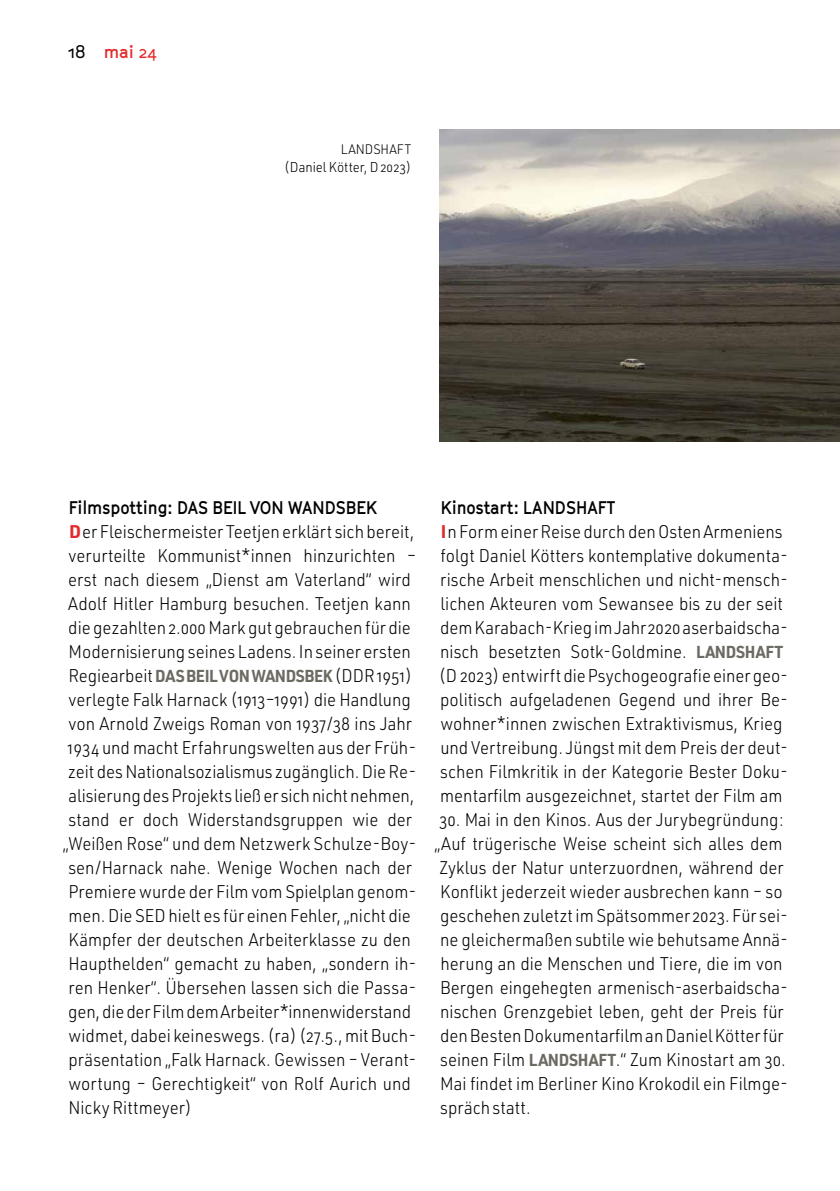
<style>
.page{position:relative;width:840px;height:1191px;background:#fff}
.page>*{position:absolute;margin:0;border:0;box-sizing:border-box;transform-origin:0 0}
.Brot_1{font:300 18px "URWDIN";color:#000;scale:.92 1}
.Brot_1_60_70_80{font:300 18px/24px "URWDIN";color:#000;scale:.92 1}
.Ü_unhierarchisch{font:700 18px "GT Cinetype";color:#000;scale:.92 1}
.t1{font:700 17px "GT Cinetype";color:#e42b2c}
.BU{font:300 14px "URWDIN";color:#000;scale:.92 1}
.BU-2{font:300 13.6px "URWDIN";color:#000;scale:.93 1}
.s1{font-weight:400;font-size:18px;color:#000}
.s2{font-weight:400}
.s3{font-weight:700;color:#e42b2c}
.s4{font-weight:700;font-size:17px;color:#6c6a63}
</style>
<div class="page">
<img style="left:439px;top:130px;width:400px;height:312px">
<p class="t1" style="left:68px;top:42px;width:90px"><span class="s1">18</span> mai <span class="s2">24</span></p>
<p class="BU-2" style="left:340px;top:140px;width:77px">LANDSHAFT</p>
<p class="BU" style="left:284px;top:158px;width:140px">(Daniel Kötter, D 2023)</p>
<h1 class="Ü_unhierarchisch" style="left:69px;top:497px;width:336px">Filmspotting: DAS BEIL VON WANDSBEK</h1>
<p class="Brot_1" style="left:69px;top:520px;width:377px"><span class="s3">D</span>er Fleischermeister Teetjen erklärt sich bereit,</p>
<p class="Brot_1" style="left:68px;top:544px;width:379px">verurteilte Kommunist*innen hinzurichten –</p>
<p class="Brot_1" style="left:68px;top:568px;width:374px">erst nach diesem „Dienst am Vaterland“ wird</p>
<p class="Brot_1" style="left:68px;top:592px;width:374px">Adolf Hitler Hamburg besuchen. Teetjen kann</p>
<p class="Brot_1" style="left:68px;top:616px;width:374px">die gezahlten 2.000 Mark gut gebrauchen für die</p>
<p class="Brot_1" style="left:68px;top:640px;width:373px">Modernisierung seines Ladens. In seiner ersten</p>
<p class="Brot_1" style="left:68px;top:664px;width:375px">Regiearbeit <span class="s4">DAS BEIL VON WANDSBEK</span> (DDR 1951)</p>
<p class="Brot_1" style="left:68px;top:688px;width:373px">verlegte Falk Harnack (1913–1991) die Handlung</p>
<p class="Brot_1" style="left:68px;top:712px;width:374px">von Arnold Zweigs Roman von 1937/38 ins Jahr</p>
<p class="Brot_1" style="left:68px;top:736px;width:380px">1934 und macht Erfahrungswelten aus der Früh-</p>
<p class="Brot_1" style="left:68px;top:760px;width:379px">zeit des Nationalsozialismus zugänglich. Die Re-</p>
<p class="Brot_1" style="left:68px;top:784px;width:377px">alisierung des Projekts ließ er sich nicht nehmen,</p>
<p class="Brot_1" style="left:68px;top:808px;width:374px">stand er doch Widerstandsgruppen wie der</p>
<p class="Brot_1" style="left:63px;top:832px;width:386px">„Weißen Rose“ und dem Netzwerk Schulze- Boy-</p>
<p class="Brot_1" style="left:68px;top:856px;width:374px">sen/Harnack nahe. Wenige Wochen nach der</p>
<p class="Brot_1" style="left:68px;top:880px;width:379px">Premiere wurde der Film vom Spielplan genom-</p>
<p class="Brot_1" style="left:68px;top:904px;width:373px">men. Die SED hielt es für einen Fehler, „nicht die</p>
<p class="Brot_1" style="left:68px;top:928px;width:373px">Kämpfer der deutschen Arbeiterklasse zu den</p>
<p class="Brot_1" style="left:68px;top:952px;width:379px">Haupthelden“ gemacht zu haben, „sondern ih-</p>
<p class="Brot_1" style="left:68px;top:976px;width:379px">ren Henker“. Übersehen lassen sich die Passa-</p>
<p class="Brot_1" style="left:68px;top:1000px;width:374px">gen, die der Film dem Arbeiter*innenwiderstand</p>
<p class="Brot_1" style="left:69px;top:1024px;width:379px">widmet, dabei keineswegs. (ra) (27.5., mit Buch-</p>
<p class="Brot_1" style="left:68px;top:1048px;width:379px">präsentation „Falk Harnack. Gewissen – Verant-</p>
<p class="Brot_1" style="left:69px;top:1072px;width:373px">wortung – Gerechtigkeit“ von Rolf Aurich und</p>
<p class="Brot_1" style="left:68px;top:1096px;width:136px">Nicky Rittmeyer)</p>
<h1 class="Ü_unhierarchisch" style="left:440px;top:497px;width:191px">Kinostart: LANDSHAFT</h1>
<p class="Brot_1_60_70_80" style="left:438px;top:519px;width:381px"><span class="s3">I</span>n Form einer Reise durch den Osten Armeniens folgt Daniel Kötters kontemplative dokumenta&shy;rische Arbeit menschlichen und nicht- mensch&shy;lichen Akteuren vom Sewansee bis zu der seit dem Karabach- Krieg im Jahr 2020 aserbaidscha&shy;nisch besetzten Sotk- Goldmine. <span class="s4">LANDSHAFT </span>(D 2023) entwirft die Psychogeografie einer geo&shy;politisch aufgeladenen Gegend und ihrer Be&shy;wohner*innen zwischen Extraktivismus, Krieg und Vertreibung. Jüngst mit dem Preis der deut&shy;schen Filmkritik in der Kategorie Bester Doku&shy;mentarfilm ausgezeichnet, startet der Film am</p>
<p class="Brot_1_60_70_80" style="left:439px;top:807px;width:375px">30. Mai in den Kinos. Aus der Jurybegründung:</p>
<p class="Brot_1_60_70_80" style="left:434px;top:831px;width:379px">„Auf trügerische Weise scheint sich alles dem</p>
<p class="Brot_1_60_70_80" style="left:439px;top:855px;width:375px">Zyklus der Natur unterzuordnen, während der</p>
<p class="Brot_1_60_70_80" style="left:440px;top:879px;width:373px">Konflikt jederzeit wieder ausbrechen kann – so</p>
<p class="Brot_1_60_70_80" style="left:440px;top:903px;width:379px">geschehen zuletzt im Spätsommer 2023. Für sei-</p>
<p class="Brot_1_60_70_80" style="left:440px;top:927px;width:379px">ne gleichermaßen subtile wie behutsame Annä-</p>
<p class="Brot_1_60_70_80" style="left:440px;top:951px;width:373px">herung an die Menschen und Tiere, die im von</p>
<p class="Brot_1_60_70_80" style="left:440px;top:975px;width:379px">Bergen eingehegten armenisch-aserbaidscha-</p>
<p class="Brot_1_60_70_80" style="left:440px;top:999px;width:374px">nischen Grenzgebiet leben, geht der Preis für</p>
<p class="Brot_1_60_70_80" style="left:440px;top:1023px;width:375px">den Besten Dokumentarfilm an Daniel Kötter für</p>
<p class="Brot_1_60_70_80" style="left:440px;top:1047px;width:377px">seinen Film <span class="s4">LANDSHAFT</span>.“ Zum Kinostart am 30.</p>
<p class="Brot_1_60_70_80" style="left:440px;top:1071px;width:379px">Mai findet im Berliner Kino Krokodil ein Filmge-</p>
<p class="Brot_1_60_70_80" style="left:440px;top:1095px;width:100px">spräch statt.</p>
</div>
